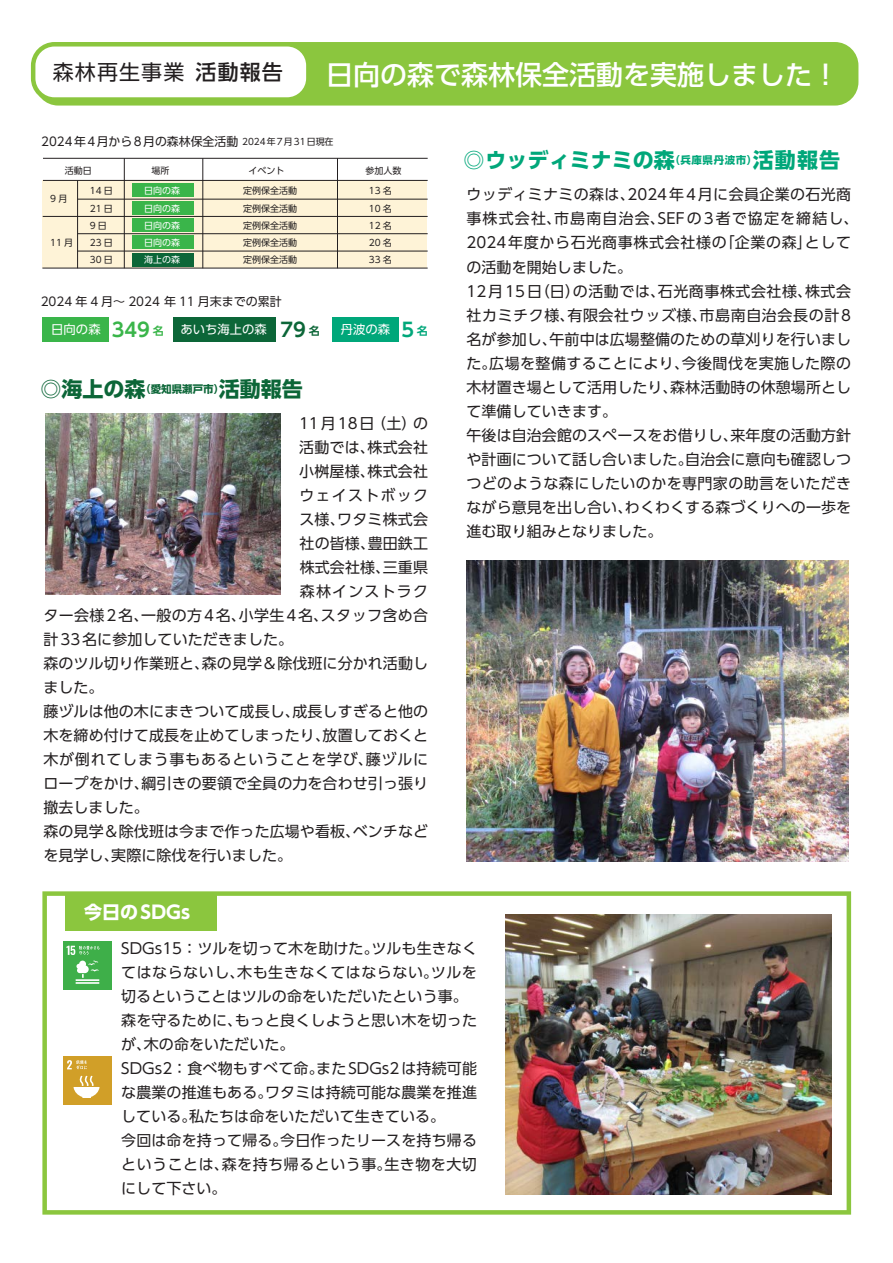
<style>
.page{position:relative;width:893px;height:1263px;background:#fff}
.page>*{position:absolute;margin:0;border:0;box-sizing:border-box;transform-origin:0 0}
.t1{font:500 27px "UD Shin Go Pro";color:#fff}
.t2{font:700 21px "UD Shin Go Pro";color:#00a77a}
.t3{font:700 21px "UD Shin Go Pro";color:#0c6638}
.t4{font:21px "UD Shin Go Pro";letter-spacing:.055em;color:#231f20}
.t5{font:700 18px "UD Shin Go Pro";letter-spacing:.005em;color:#fff}
.t6{font:15px/24px "UD Shin Go Pro";letter-spacing:.005em;color:#231f20}
.t7{font:15px "UD Shin Go Pro";letter-spacing:.025em;color:#231f20}
.t8{font:15px "UD Shin Go Pro";letter-spacing:.05em;color:#231f20}
.t9{font:15px "UD Shin Go Pro";letter-spacing:.085em;color:#231f20}
.t10{font:15px "UD Shin Go Pro";letter-spacing:.08em;color:#231f20}
.t11{font:12.3px "UD Shin Go Pro";color:#fff}
.t12{font:12px "UD Shin Go Pro";color:#231f20}
.t13{font:9px "UD Shin Go Pro";color:#231f20}
.t14{font:9px "UD Shin Go Pro";color:#fff}
.s1{font-weight:500}
.s2{font-size:9px}
.s3{font-family:"UD Shin Go Pro De";font-weight:700;font-size:19.2px;color:#3ab54a}
.s4{font-family:"UD Shin Go Pro De";font-weight:700;font-size:10.95px;color:#3ab54a}
.s5{font-family:"UD Shin Go Pro De";font-weight:700;font-size:19.2px;color:#0c6638}
.s6{font-family:"UD Shin Go Pro De";font-weight:700;font-size:10.95px;color:#0c6638}
.s7{font-family:"UD Shin Go Pro De";font-weight:700;font-size:19.2px;color:#00a77a}
.s8{font-family:"UD Shin Go Pro De";font-weight:700;font-size:10.95px;color:#00a77a}
</style>
<div class="page">
<div style="left:37px;top:44px;width:819px;height:59px;background:#8bc63e;border-radius:21px"></div>
<div style="left:35px;top:42px;width:823px;height:64px;border:4px solid #8bc63e;border-radius:21px"></div>
<div style="left:33px;top:44px;width:275px;height:56px;background:#fff;border-radius:21px"></div>
<div style="left:31px;top:42px;width:280px;height:60px;border:4px solid #8bc63e;border-radius:21px"></div>
<div style="left:43px;top:317px;width:66px;height:25px;background:#3ab54a"></div>
<div style="left:173px;top:317px;width:102px;height:25px;background:#0c6638"></div>
<div style="left:332px;top:317px;width:67px;height:25px;background:#00a77a"></div>
<div style="left:42px;top:180px;width:385px;height:88px;background:#fef3d7"></div>
<hr style="left:77px;top:180px;width:1px;height:88px;background:#231f20">
<div style="left:132px;top:184px;width:62px;height:13px;background:#3ab54a"></div>
<hr style="left:43px;top:180px;width:385px;height:1px;background:#231f20">
<hr style="left:43px;top:158px;width:385px;height:1px;background:#231f20">
<hr style="left:124px;top:158px;width:1px;height:110px;background:#231f20">
<hr style="left:202px;top:158px;width:1px;height:110px;background:#231f20">
<hr style="left:337px;top:158px;width:1px;height:110px;background:#231f20">
<hr style="left:78px;top:199px;width:350px;height:1px;background:#231f20">
<hr style="left:43px;top:216px;width:385px;height:1px;background:#231f20">
<div style="left:132px;top:201px;width:62px;height:14px;background:#3ab54a"></div>
<hr style="left:78px;top:233px;width:350px;height:1px;background:#231f20">
<hr style="left:78px;top:251px;width:350px;height:1px;background:#231f20">
<div style="left:132px;top:219px;width:62px;height:13px;background:#3ab54a"></div>
<div style="left:132px;top:235px;width:62px;height:14px;background:#3ab54a"></div>
<hr style="left:42px;top:268px;width:386px;height:1px;background:#231f20">
<div style="left:132px;top:253px;width:62px;height:13px;background:#0c6638"></div>
<img style="left:467px;top:560px;width:382px;height:301px">
<img style="left:42px;top:891px;width:809px;height:323px">
<div style="left:64px;top:941px;width:48px;height:48px;background:#3eaf49"></div>
<hr style="left:76px;top:979px;width:23px;height:2px;background:#fff">
<hr style="left:76px;top:982px;width:23px;height:2px;background:#fff">
<svg style="left:66px;top:946px;width:33px;height:32px"></svg>
<div style="left:63px;top:1056px;width:48px;height:48px;background:#d19f28"></div>
<svg style="left:74px;top:1076px;width:26px;height:22px"></svg>
<svg style="left:67px;top:1060px;width:20px;height:9px"></svg>
<div style="left:65px;top:894px;width:152px;height:37px;background:#8bc63e"></div>
<img style="left:45px;top:414px;width:236px;height:180px">
<h2 class="t4" style="left:53px;top:55px;width:232px">森林再生事業<span class="s1">活動報告</span></h2>
<h1 class="t1" style="left:326px;top:53px;width:515px">日向の森で森林保全活動を実施しました！</h1>
<p class="t12" style="left:41px;top:132px;width:294px">2024年4月から8月の森林保全活動 <span class="s2">2024年7月31日現在</span></p>
<p class="t13" style="left:151px;top:163px;width:19px">場所</p>
<p class="t13" style="left:249px;top:163px;width:37px">イベント</p>
<p class="t13" style="left:366px;top:163px;width:37px">参加人数</p>
<p class="t13" style="left:90px;top:183px;width:25px">14 日</p>
<p class="t14" style="left:144px;top:183px;width:37px">日向の森</p>
<p class="t13" style="left:243px;top:183px;width:55px">定例保全活動</p>
<p class="t13" style="left:369px;top:183px;width:25px">13 名</p>
<p class="t13" style="left:90px;top:201px;width:25px">21 日</p>
<p class="t14" style="left:144px;top:201px;width:37px">日向の森</p>
<p class="t13" style="left:243px;top:201px;width:55px">定例保全活動</p>
<p class="t13" style="left:369px;top:201px;width:25px">10 名</p>
<p class="t13" style="left:90px;top:218px;width:19px">9日</p>
<p class="t14" style="left:144px;top:218px;width:37px">日向の森</p>
<p class="t13" style="left:243px;top:218px;width:55px">定例保全活動</p>
<p class="t13" style="left:369px;top:218px;width:25px">12 名</p>
<p class="t13" style="left:90px;top:235px;width:25px">23 日</p>
<p class="t14" style="left:144px;top:235px;width:37px">日向の森</p>
<p class="t13" style="left:243px;top:235px;width:55px">定例保全活動</p>
<p class="t13" style="left:369px;top:235px;width:25px">20 名</p>
<p class="t13" style="left:90px;top:253px;width:25px">30 日</p>
<p class="t14" style="left:144px;top:253px;width:37px">海上の森</p>
<p class="t13" style="left:243px;top:253px;width:55px">定例保全活動</p>
<p class="t13" style="left:369px;top:253px;width:25px">33 名</p>
<p class="t13" style="left:65px;top:163px;width:28px">活動日</p>
<p class="t13" style="left:50px;top:191px;width:19px">9月</p>
<p class="t13" style="left:50px;top:235px;width:25px">11 月</p>
<p class="t12" style="left:41px;top:292px;width:243px">2024 年 4 月～ 2024 年 11 月末までの累計</p>
<p class="t11" style="left:51px;top:320px;width:114px">日向の森 <span class="s3">349</span> <span class="s4">名</span></p>
<p class="t11" style="left:180px;top:320px;width:141px">あいち海上の森 <span class="s5">79</span> <span class="s6">名</span></p>
<p class="t11" style="left:341px;top:320px;width:88px">丹波の森 <span class="s7">5</span> <span class="s8">名</span></p>
<h2 class="t3" style="left:40px;top:372px;width:264px">◎海上の森<sup>（愛知県瀬戸市）</sup>活動報告</h2>
<p class="t6" style="left:299px;top:411px;width:131px">11月18日（土）の</p>
<p class="t6" style="left:299px;top:435px;width:130px">活動では、株式会社</p>
<p class="t6" style="left:299px;top:459px;width:130px">小桝屋様、株式会社</p>
<p class="t9" style="left:299px;top:483px;width:130px">ウェイストボック</p>
<p class="t6" style="left:299px;top:507px;width:130px">ス様、ワタミ株式会</p>
<p class="t6" style="left:300px;top:531px;width:130px">社の皆様、豊田鉄工</p>
<p class="t6" style="left:300px;top:555px;width:130px">株式会社様、三重県</p>
<p class="t10" style="left:300px;top:579px;width:130px">森林インストラク</p>
<p class="t7" style="left:43px;top:603px;width:386px">ター会様2名、一般の方4名、小学生4名、スタッフ含め合</p>
<p class="t6" style="left:43px;top:627px;width:251px">計33名に参加していただきました。</p>
<p class="t6" style="left:43px;top:651px;width:386px">森のツル切り作業班と、森の見学＆除伐班に分かれ活動し</p>
<p class="t6" style="left:43px;top:675px;width:62px">ました。</p>
<p class="t6" style="left:43px;top:699px;width:386px">藤ヅルは他の木にまきついて成長し、成長しすぎると他の</p>
<p class="t6" style="left:43px;top:723px;width:386px">木を締め付けて成長を止めてしまったり、放置しておくと</p>
<p class="t8" style="left:43px;top:747px;width:386px">木が倒れてしまう事もあるということを学び、藤ヅルに</p>
<p class="t6" style="left:43px;top:771px;width:386px">ロープをかけ、綱引きの要領で全員の力を合わせ引っ張り</p>
<p class="t6" style="left:43px;top:795px;width:107px">撤去しました。</p>
<p class="t6" style="left:43px;top:819px;width:386px">森の見学＆除伐班は今まで作った広場や看板、ベンチなど</p>
<p class="t6" style="left:43px;top:843px;width:250px">を見学し、実際に除伐を行いました。</p>
<p class="t5" style="left:84px;top:897px;width:108px">今日のSDGs</p>
<h2 class="t2" style="left:463px;top:143px;width:378px">◎ウッディミナミの森<sup>（兵庫県丹波市）</sup>活動報告</h2>
<p class="t6" style="left:466px;top:182px;width:394px">ウッディミナミの森は、2024年4月に会員企業の石光商事株式会社、市島南自治会、SEFの3者で協定を締結し、<br>2024年度から石光商事株式会社様の「企業の森」としての活動を開始しました。<br>12月15日（日）の活動では、石光商事株式会社様、株式会社カミチク様、有限会社ウッズ様、市島南自治会長の計8名が参加し、午前中は広場整備のための草刈りを行いました。広場を整備することにより、今後間伐を実施した際の木材置き場として活用したり、森林活動時の休憩場所として準備していきます。<br>午後は自治会館のスペースをお借りし、来年度の活動方針や計画について話し合いました。自治会に意向も確認しつつどのような森にしたいのかを専門家の助言をいただきながら意見を出し合い、わくわくする森づくりへの一歩を進む取り組みとなりました。</p>
<p class="t6" style="left:121px;top:936px;width:357px">SDGs15：ツルを切って木を助けた。ツルも生きなくてはならないし、木も生きなくてはならない。ツルを切るということはツルの命をいただいたという事。森を守るために、もっと良くしようと思い木を切ったが、木の命をいただいた。<br>SDGs2：食べ物もすべて命。またSDGs2は持続可能な農業の推進もある。ワタミは持続可能な農業を推進している。私たちは命をいただいて生きている。<br>今回は命を持って帰る。今日作ったリースを持ち帰るということは、森を持ち帰るという事。生き物を大切にして下さい。</p>
</div>
